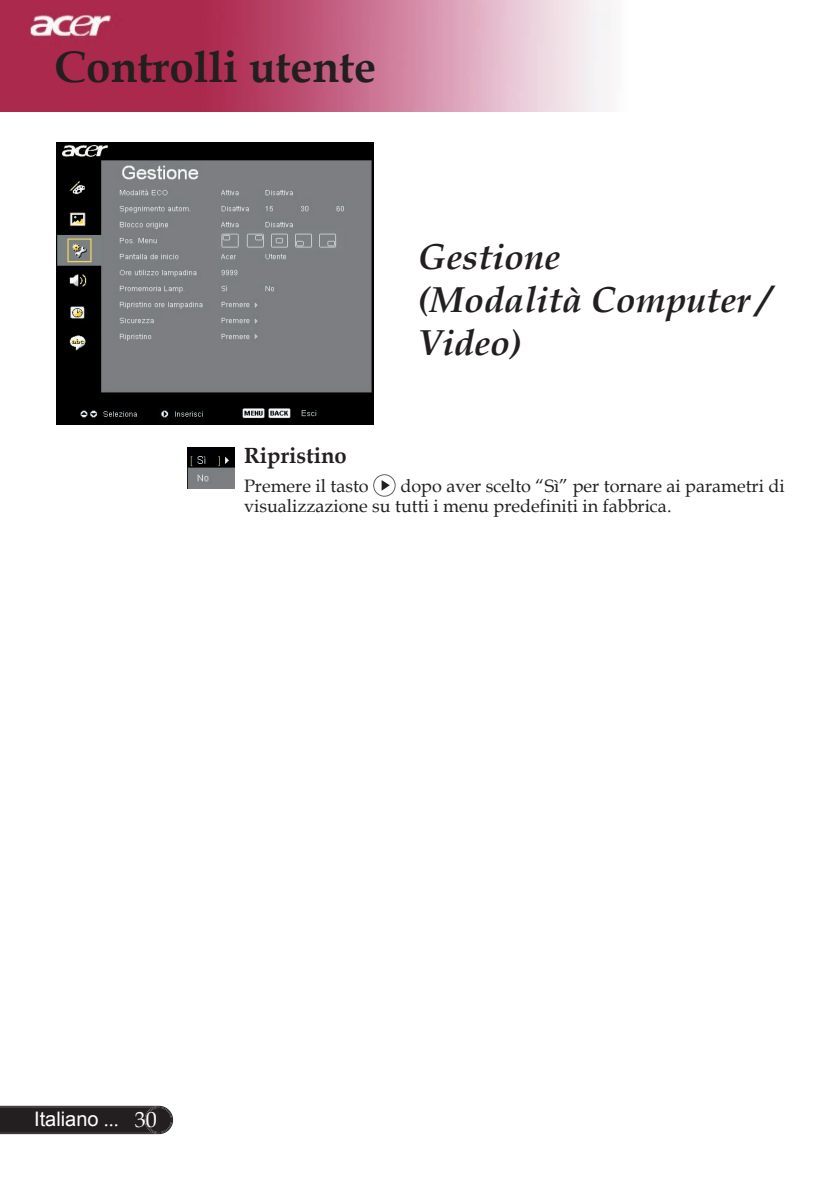
<style>
.page{position:relative;width:840px;height:1191px;background:#fff}
.page>*{position:absolute;margin:0;border:0;box-sizing:border-box;transform-origin:0 0}
.t1{font:700 44px "Book Antiqua";color:#231f20}
.t2{font:italic 700 36px/43.2px "Book Antiqua";color:#231f20}
.t3{font:700 22px "Book Antiqua";color:#231f20}
.t4{font:20px "Arial";color:#fff}
.t5{font:18px/19.6px "Book Antiqua";color:#231f20}
.s1{font-family:"Book Antiqua"}
.s2{font-family:"Book Antiqua";font-size:22px}
</style>
<div class="page">
<svg style="left:0;top:1105px;width:173px;height:29px;background:#312d2e"></svg>
<img style="left:0;top:0;width:610px;height:112px">
<img style="left:57px;top:142px;width:316px;height:283px">
<svg style="left:373px;top:474px;width:22px;height:22px"></svg>
<img style="left:187px;top:447px;width:48px;height:41px">
<h1 class="t1" style="left:54px;top:37px;width:323px">Controlli utente</h1>
<h2 class="t2" style="left:418px;top:235px;width:354px">Gestione<br>(Modalità Computer /<br>Video)</h2>
<p class="t3" style="left:244px;top:440px;width:104px">Ripristino</p>
<p class="t5" style="left:244px;top:475px;width:126px">Premere il tasto</p>
<p class="t5" style="left:244px;top:475px;width:542px;text-indent:156px">dopo aver scelto “Sì” per tornare ai parametri di visualizzazione su tutti i menu predefiniti in fabbrica.</p>
<p class="t4" style="left:34px;top:1106px;width:124px">Italiano <span class="s1">...</span> <span class="s2">30</span></p>
</div>
